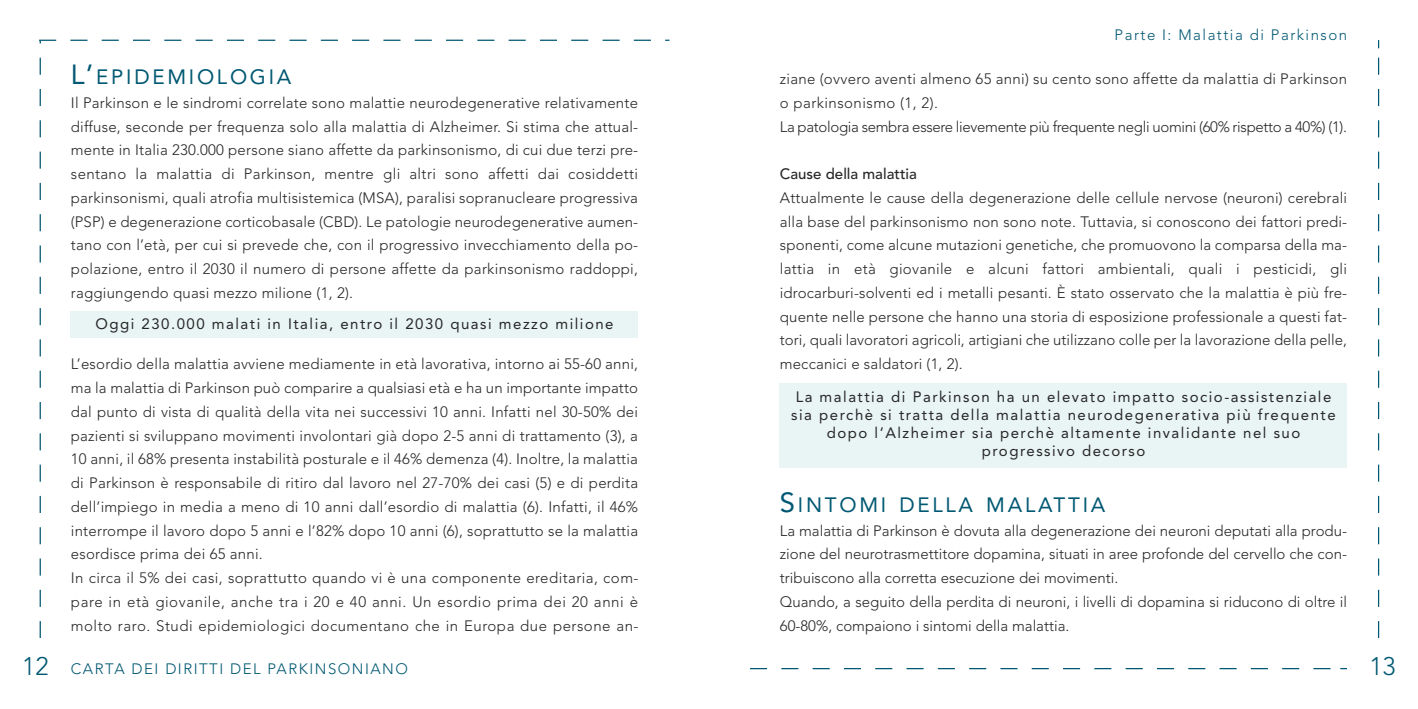
<style>
.page{position:relative;width:1418px;height:709px;background:#fff}
.page>*{position:absolute;margin:0;border:0;box-sizing:border-box;transform-origin:0 0}
.t1{font:300 25.38px "Avenir LT Std";color:#005872}
.t2{font:20.62px "Avenir LT Std";letter-spacing:.135em;color:#005872}
.t3{font:300 15px/23.8px "Avenir LT Std";letter-spacing:.015em;color:#272627}
.t4{font:15px/18px "Avenir LT Std";letter-spacing:.1em;color:#272627;text-align:center}
.t5{font:300 15px "Avenir LT Std";letter-spacing:.1em;color:#005872}
.t6{font:500 15px "Avenir LT Std";color:#272627}
.s1{font-size:27.5px}
.s2{font-size:25.38px}
</style>
<div class="page">
<div style="left:71px;top:312px;width:567px;height:26px;background:#e9f5f4"></div>
<svg style="left:781px;top:668px;width:17px;height:1px"></svg>
<svg style="left:750px;top:668px;width:17px;height:1px"></svg>
<svg style="left:812px;top:668px;width:17px;height:1px"></svg>
<svg style="left:844px;top:668px;width:17px;height:1px"></svg>
<svg style="left:875px;top:668px;width:17px;height:1px"></svg>
<svg style="left:906px;top:668px;width:17px;height:1px"></svg>
<svg style="left:937px;top:668px;width:17px;height:1px"></svg>
<svg style="left:969px;top:668px;width:17px;height:1px"></svg>
<svg style="left:1000px;top:668px;width:17px;height:1px"></svg>
<svg style="left:1031px;top:668px;width:17px;height:1px"></svg>
<svg style="left:1063px;top:668px;width:17px;height:1px"></svg>
<svg style="left:1094px;top:668px;width:17px;height:1px"></svg>
<svg style="left:1125px;top:668px;width:17px;height:1px"></svg>
<svg style="left:1156px;top:668px;width:17px;height:1px"></svg>
<svg style="left:1188px;top:668px;width:17px;height:1px"></svg>
<svg style="left:1219px;top:668px;width:17px;height:1px"></svg>
<svg style="left:1250px;top:668px;width:17px;height:1px"></svg>
<svg style="left:1282px;top:668px;width:17px;height:1px"></svg>
<svg style="left:1313px;top:668px;width:17px;height:1px"></svg>
<svg style="left:1378px;top:621px;width:1px;height:17px"></svg>
<svg style="left:1378px;top:590px;width:1px;height:17px"></svg>
<svg style="left:1378px;top:558px;width:1px;height:17px"></svg>
<svg style="left:1378px;top:527px;width:1px;height:17px"></svg>
<svg style="left:1378px;top:496px;width:1px;height:17px"></svg>
<svg style="left:1378px;top:464px;width:1px;height:17px"></svg>
<svg style="left:1378px;top:433px;width:1px;height:17px"></svg>
<svg style="left:1378px;top:402px;width:1px;height:17px"></svg>
<svg style="left:1378px;top:371px;width:1px;height:17px"></svg>
<svg style="left:1378px;top:339px;width:1px;height:17px"></svg>
<svg style="left:1378px;top:308px;width:1px;height:17px"></svg>
<svg style="left:1378px;top:277px;width:1px;height:17px"></svg>
<svg style="left:1378px;top:245px;width:1px;height:17px"></svg>
<svg style="left:1378px;top:214px;width:1px;height:17px"></svg>
<svg style="left:1378px;top:183px;width:1px;height:17px"></svg>
<svg style="left:1378px;top:152px;width:1px;height:17px"></svg>
<svg style="left:1378px;top:120px;width:1px;height:17px"></svg>
<svg style="left:1378px;top:89px;width:1px;height:17px"></svg>
<svg style="left:1378px;top:58px;width:1px;height:17px"></svg>
<svg style="left:70px;top:40px;width:17px;height:1px"></svg>
<svg style="left:102px;top:40px;width:17px;height:1px"></svg>
<svg style="left:133px;top:40px;width:17px;height:1px"></svg>
<svg style="left:164px;top:40px;width:17px;height:1px"></svg>
<svg style="left:196px;top:40px;width:17px;height:1px"></svg>
<svg style="left:227px;top:40px;width:17px;height:1px"></svg>
<svg style="left:258px;top:40px;width:17px;height:1px"></svg>
<svg style="left:289px;top:40px;width:17px;height:1px"></svg>
<svg style="left:321px;top:40px;width:17px;height:1px"></svg>
<svg style="left:352px;top:40px;width:17px;height:1px"></svg>
<svg style="left:383px;top:40px;width:17px;height:1px"></svg>
<svg style="left:415px;top:40px;width:17px;height:1px"></svg>
<svg style="left:446px;top:40px;width:17px;height:1px"></svg>
<svg style="left:477px;top:40px;width:17px;height:1px"></svg>
<svg style="left:508px;top:40px;width:17px;height:1px"></svg>
<svg style="left:540px;top:40px;width:17px;height:1px"></svg>
<svg style="left:571px;top:40px;width:17px;height:1px"></svg>
<svg style="left:602px;top:40px;width:17px;height:1px"></svg>
<svg style="left:634px;top:40px;width:17px;height:1px"></svg>
<svg style="left:40px;top:621px;width:1px;height:17px"></svg>
<svg style="left:40px;top:590px;width:1px;height:17px"></svg>
<svg style="left:40px;top:558px;width:1px;height:17px"></svg>
<svg style="left:40px;top:527px;width:1px;height:17px"></svg>
<svg style="left:40px;top:496px;width:1px;height:17px"></svg>
<svg style="left:40px;top:464px;width:1px;height:17px"></svg>
<svg style="left:40px;top:433px;width:1px;height:17px"></svg>
<svg style="left:40px;top:402px;width:1px;height:17px"></svg>
<svg style="left:40px;top:371px;width:1px;height:17px"></svg>
<svg style="left:40px;top:339px;width:1px;height:17px"></svg>
<svg style="left:40px;top:308px;width:1px;height:17px"></svg>
<svg style="left:40px;top:277px;width:1px;height:17px"></svg>
<svg style="left:40px;top:245px;width:1px;height:17px"></svg>
<svg style="left:40px;top:214px;width:1px;height:17px"></svg>
<svg style="left:40px;top:183px;width:1px;height:17px"></svg>
<svg style="left:40px;top:152px;width:1px;height:17px"></svg>
<svg style="left:40px;top:120px;width:1px;height:17px"></svg>
<svg style="left:40px;top:89px;width:1px;height:17px"></svg>
<svg style="left:40px;top:58px;width:1px;height:17px"></svg>
<svg style="left:39px;top:40px;width:17px;height:3px"></svg>
<div style="left:780px;top:383px;width:566px;height:84px;background:#e9f5f4"></div>
<h2 class="t2" style="left:71px;top:68px;width:222px"><span class="s1">l’</span>ePideMioloGia</h2>
<p class="t3" style="left:71px;top:92px;width:569px;text-align:justify">Il Parkinson e le sindromi correlate sono malattie neurodegenerative relativamente diffuse, seconde per frequenza solo alla malattia di Alzheimer. Si stima che attual&shy;mente in Italia 230.000 persone siano affette da parkinsonismo, di cui due terzi pre&shy;sentano la malattia di Parkinson, mentre gli altri sono affetti dai cosiddetti parkinsonismi, quali atrofia multisistemica (MSA), paralisi sopranucleare progressiva (PSP) e degenerazione corticobasale (CBD). Le patologie neurodegenerative aumen&shy;tano con l’età, per cui si prevede che, con il progressivo invecchiamento della po&shy;polazione, entro il 2030 il numero di persone affette da parkinsonismo raddoppi, raggiungendo quasi mezzo milione (1, 2).</p>
<p class="t4" style="left:95px;top:316px;width:519px">oggi 230.000 malati in italia, entro il 2030 quasi mezzo milione</p>
<p class="t3" style="left:71px;top:353px;width:569px">L’esordio della malattia avviene mediamente in età lavorativa, intorno ai 55-60 anni, ma la malattia di Parkinson può comparire a qualsiasi età e ha un importante impatto dal punto di vista di qualità della vita nei successivi 10 anni. Infatti nel 30-50% dei pazienti si sviluppano movimenti involontari già dopo 2-5 anni di trattamento (3), a 10 anni, il 68% presenta instabilità posturale e il 46% demenza (4). Inoltre, la malattia di Parkinson è responsabile di ritiro dal lavoro nel 27-70% dei casi (5) e di perdita dell’impiego in media a meno di 10 anni dall’esordio di malattia (6). Infatti, il 46% interrompe il lavoro dopo 5 anni e l’82% dopo 10 anni (6), soprattutto se la malattia esordisce prima dei 65 anni.<br>In circa il 5% dei casi, soprattutto quando vi è una componente ereditaria, com&shy;pare in età giovanile, anche tra i 20 e 40 anni. Un esordio prima dei 20 anni è molto raro. Studi epidemiologici documentano che in Europa due persone an-</p>
<p class="t5" style="left:1114px;top:29px;width:234px">Parte I: Malattia di Parkinson</p>
<p class="t3" style="left:780px;top:68px;width:568px">ziane (ovvero aventi almeno 65 anni) su cento sono affette da malattia di Parkinson o parkinsonismo (1, 2).<br>La patologia sembra essere lievemente più frequente negli uomini (60% rispetto a 40%) (1).</p>
<p class="t6" style="left:780px;top:168px;width:138px">Cause della malattia</p>
<p class="t3" style="left:780px;top:187px;width:569px;text-align:justify">Attualmente le cause della degenerazione delle cellule nervose (neuroni) cerebrali alla base del parkinsonismo non sono note. Tuttavia, si conoscono dei fattori predi&shy;sponenti, come alcune mutazioni genetiche, che promuovono la comparsa della ma&shy;lattia in età giovanile e alcuni fattori ambientali, quali i pesticidi, gli idrocarburi-solventi ed i metalli pesanti. È stato osservato che la malattia è più fre&shy;quente nelle persone che hanno una storia di esposizione professionale a questi fat&shy;tori, quali lavoratori agricoli, artigiani che utilizzano colle per la lavorazione della pelle, meccanici e saldatori (1, 2).</p>
<p class="t4" style="left:791px;top:389px;width:546px">la malattia di Parkinson ha un elevato impatto socio-assistenziale sia perchè si tratta della malattia neurodegenerativa più frequente dopo l’alzheimer sia perchè altamente invalidante nel suo progressivo decorso</p>
<h2 class="t2" style="left:780px;top:496px;width:327px"><span class="s1">s</span>intoMi della Malattia</h2>
<p class="t3" style="left:780px;top:519px;width:568px">La malattia di Parkinson è dovuta alla degenerazione dei neuroni deputati alla produ&shy;zione del neurotrasmettitore dopamina, situati in aree profonde del cervello che con&shy;tribuiscono alla corretta esecuzione dei movimenti.<br>Quando, a seguito della perdita di neuroni, i livelli di dopamina si riducono di oltre il 60-80%, compaiono i sintomi della malattia.</p>
<p class="t5" style="left:22px;top:662px;width:387px"><span class="s2">12</span> CARTA DEI DIRITTI DEL PARKINSONIANO</p>
<h1 class="t1" style="left:1369px;top:656px;width:28px">13</h1>
</div>
